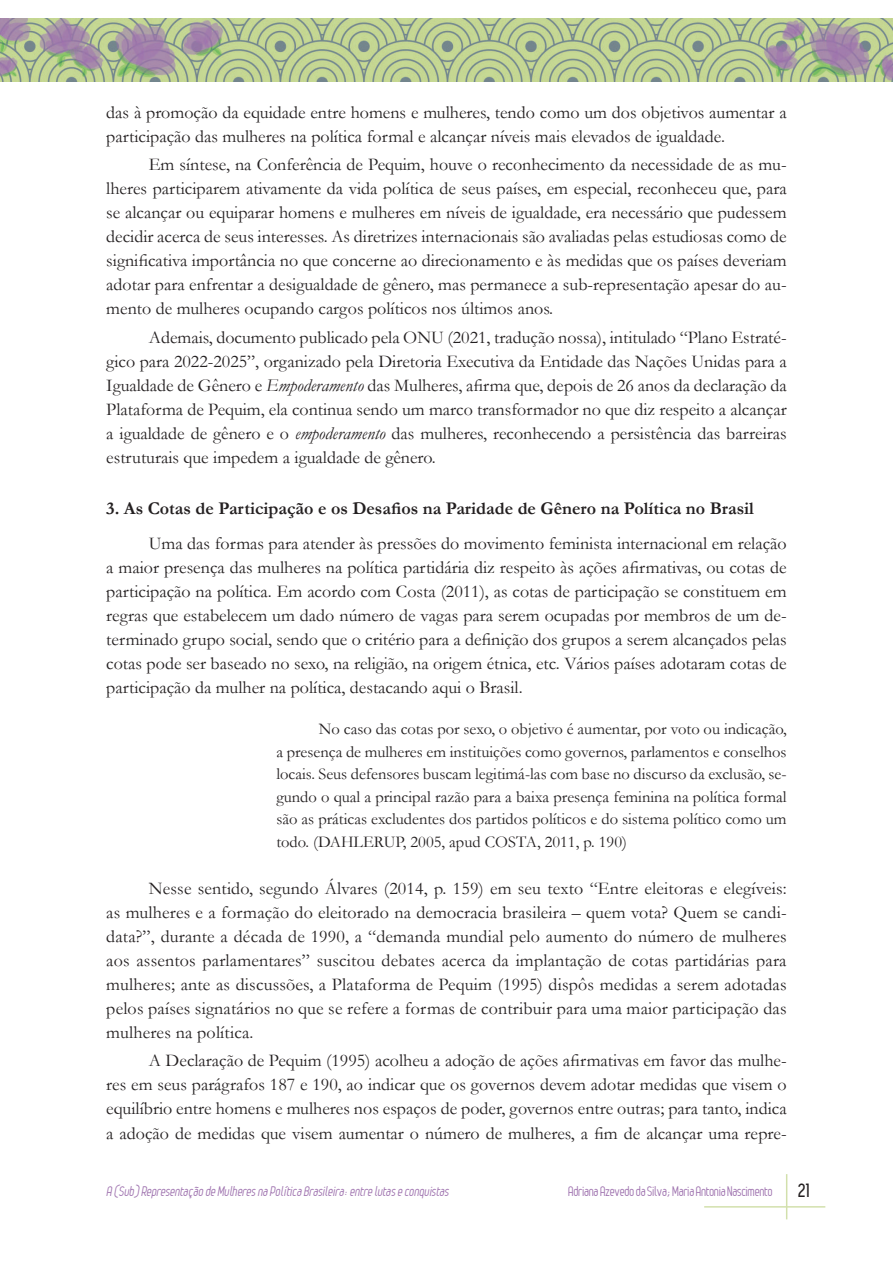
<style>
.page{position:relative;width:893px;height:1263px;background:#fff}
.page>*{position:absolute;margin:0;border:0;box-sizing:border-box;transform-origin:0 0}
.Texto{font:18px/24px "Garamond";color:#231f20;text-align:justify}
.Titulo_2{font:700 18px "Garamond";color:#231f20}
.t1{font:700 18px "Leger";color:#231f20}
.Citação{font:16.5px/22.5px "Garamond";color:#231f20;text-align:justify}
.t2{font:italic 13.5px "Leger";color:#9f73af}
.t3{font:13.5px "Leger";letter-spacing:-.02em;color:#9f73af}
.s1{font-style:italic}
</style>
<div class="page">
<hr style="left:786px;top:1174px;width:1px;height:45px;background:#d2e0ac">
<hr style="left:704px;top:1206px;width:121px;height:1px;background:#d2e0ac">
<img style="left:0;top:18px;width:893px;height:64px">
<p class="Texto" style="left:106px;top:100px;width:682px">das à promoção da equidade entre homens e mulheres, tendo como um dos objetivos aumentar a participação das mulheres na política formal e alcançar níveis mais elevados de igualdade.</p>
<p class="Texto" style="left:106px;top:152px;width:682px;text-indent:43px">Em síntese, na Conferência de Pequim, houve o reconhecimento da necessidade de as mu&shy;lheres participarem ativamente da vida política de seus países, em especial, reconheceu que, para se alcançar ou equiparar homens e mulheres em níveis de igualdade, era necessário que pudessem decidir acerca de seus interesses. As diretrizes internacionais são avaliadas pelas estudiosas como de significativa importância no que concerne ao direcionamento e às medidas que os países deveriam adotar para enfrentar a desigualdade de gênero, mas permanece a sub-representação apesar do au&shy;mento de mulheres ocupando cargos políticos nos últimos anos.</p>
<p class="Texto" style="left:106px;top:324px;width:682px;text-indent:43px">Ademais, documento publicado pela ONU (2021, tradução nossa), intitulado “Plano Estraté&shy;gico para 2022-2025”, organizado pela Diretoria Executiva da Entidade das Nações Unidas para a Igualdade de Gênero e <span class="s1">Empoderamento</span> das Mulheres, afirma que, depois de 26 anos da declaração da Plataforma de Pequim, ela continua sendo um marco transformador no que diz respeito a alcançar a igualdade de gênero e o <span class="s1">empoderamento</span> das mulheres, reconhecendo a persistência das barreiras estruturais que impedem a igualdade de gênero.</p>
<p class="Titulo_2" style="left:106px;top:496px;width:649px">3. As Cotas de Participação e os Desafios na Paridade de Gênero na Política no Brasil</p>
<p class="Texto" style="left:106px;top:530px;width:682px;text-indent:43px">Uma das formas para atender às pressões do movimento feminista internacional em relação a maior presença das mulheres na política partidária diz respeito às ações afirmativas, ou cotas de participação na política. Em acordo com Costa (2011), as cotas de participação se constituem em regras que estabelecem um dado número de vagas para serem ocupadas por membros de um de&shy;terminado grupo social, sendo que o critério para a definição dos grupos a serem alcançados pelas cotas pode ser baseado no sexo, na religião, na origem étnica, etc. Vários países adotaram cotas de participação da mulher na política, destacando aqui o Brasil.</p>
<p class="Citação" style="left:276px;top:717px;width:512px;text-indent:43px">No caso das cotas por sexo, o objetivo é aumentar, por voto ou indicação, a presença de mulheres em instituições como governos, parlamentos e conselhos locais. Seus defensores buscam legitimá-las com base no discurso da exclusão, se&shy;gundo o qual a principal razão para a baixa presença feminina na política formal são as práticas excludentes dos partidos políticos e do sistema político como um todo. (DAHLERUP, 2005, apud COSTA, 2011, p. 190)</p>
<p class="Texto" style="left:106px;top:876px;width:682px;text-indent:43px">Nesse sentido, segundo Álvares (2014, p. 159) em seu texto “Entre eleitoras e elegíveis: as mulheres e a formação do eleitorado na democracia brasileira – quem vota? Quem se candi&shy;data?”, durante a década de 1990, a “demanda mundial pelo aumento do número de mulheres aos assentos parlamentares” suscitou debates acerca da implantação de cotas partidárias para mulheres; ante as discussões, a Plataforma de Pequim (1995) dispôs medidas a serem adotadas pelos países signatários no que se refere a formas de contribuir para uma maior participação das mulheres na política.</p>
<p class="Texto" style="left:106px;top:1048px;width:682px;text-indent:43px">A Declaração de Pequim (1995) acolheu a adoção de ações afirmativas em favor das mulhe&shy;res em seus parágrafos 187 e 190, ao indicar que os governos devem adotar medidas que visem o equilíbrio entre homens e mulheres nos espaços de poder, governos entre outras; para tanto, indica a adoção de medidas que visem aumentar o número de mulheres, a fim de alcançar uma repre-</p>
<p class="t2" style="left:106px;top:1183px;width:346px">A (Sub) Representação deMulheresnaPolíticaBrasileira:entrelutaseconquistas</p>
<p class="t3" style="left:568px;top:1183px;width:206px">Adriana Azevedo da Silva; Maria Antonia Nascimento</p>
<p class="t1" style="left:798px;top:1180px;width:14px">21</p>
</div>
